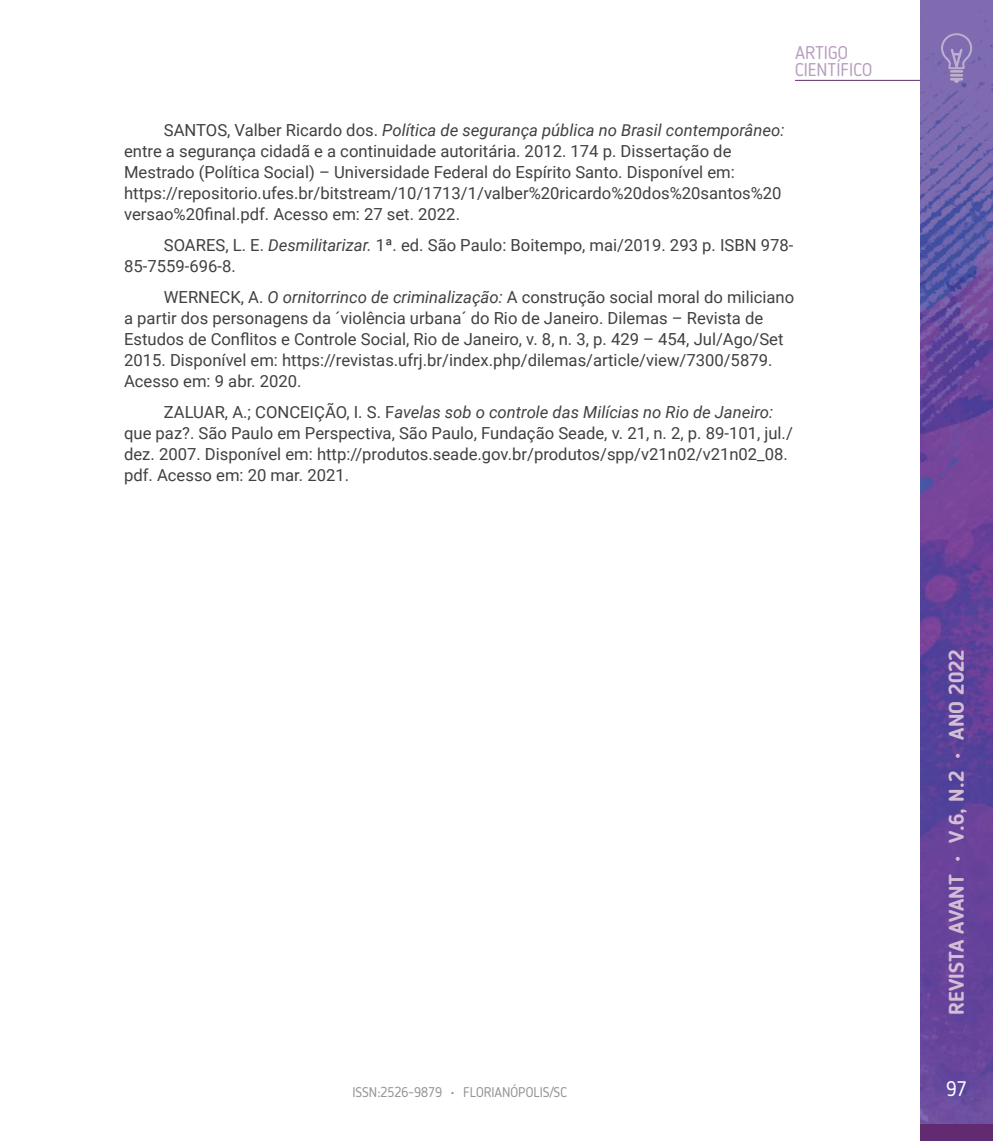
<style>
.page{position:relative;width:993px;height:1141px;background:#fff}
.page>*{position:absolute;margin:0;border:0;box-sizing:border-box;transform-origin:0 0}
.t1{font:700 21px "Blogger Sans";color:#d4bed6}
.t2{font:21px "Blogger Sans";color:#fff}
.t3{font:18.38px/17.5px "Blogger Sans";color:#b79fbe}
.t4{font:16.62px/21px "Roboto";color:#414042}
.t5{font:14px "Blogger Sans";color:#939598}
.s1{font-style:italic}
.s2{color:#9e81a5}
</style>
<div class="page">
<hr style="left:794px;top:80px;width:125px;height:1px;background:#622a70">
<div style="left:919px;top:1033px;width:73px;height:108px;background:#622a70"></div>
<img style="left:919px;top:0;width:73px;height:1124px">
<svg style="left:940px;top:33px;width:31px;height:50px;background:#8e7cb7"></svg>
<p class="t3" style="left:794px;top:43px;width:79px">ARTIGO<br>CIENTÍFICO</p>
<p class="t4" style="left:124px;top:119px;width:661px;text-indent:40px">SANTOS, Valber Ricardo dos. <span class="s1">Política de segurança pública no Brasil contemporâneo: </span>entre a segurança cidadã e a continuidade autoritária. 2012. 174 p. Dissertação de Mestrado (Política Social) – Universidade Federal do Espírito Santo. Disponível em: https://repositorio.ufes.br/bitstream/10/1713/1/valber%20ricardo%20dos%20santos%20 versao%20final.pdf. Acesso em: 27 set. 2022.</p>
<p class="t4" style="left:124px;top:234px;width:670px;text-indent:40px">SOARES, L. E. <span class="s1">Desmilitarizar.</span> 1ª. ed. São Paulo: Boitempo, mai/2019. 293 p. ISBN 978-<br>85-7559-696-8.</p>
<p class="t4" style="left:124px;top:286px;width:671px;text-indent:40px">WERNECK, A. <span class="s1">O ornitorrinco de criminalização:</span> A construção social moral do miliciano a partir dos personagens da ´violência urbana´ do Rio de Janeiro. Dilemas – Revista de Estudos de Conflitos e Controle Social, Rio de Janeiro, v. 8, n. 3, p. 429 – 454, Jul/Ago/Set 2015. Disponível em: https://revistas.ufrj.br/index.php/dilemas/article/view/7300/5879.<br>Acesso em: 9 abr. 2020.</p>
<p class="t4" style="left:124px;top:401px;width:670px;text-indent:40px">ZALUAR, A.; CONCEIÇÃO, I. S. F<span class="s1">avelas sob o controle das Milícias no Rio de Janeiro: </span>que paz?. São Paulo em Perspectiva, São Paulo, Fundação Seade, v. 21, n. 2, p. 89-101, jul./ dez. 2007. Disponível em: http://produtos.seade.gov.br/produtos/spp/v21n02/v21n02_08. pdf. Acesso em: 20 mar. 2021.</p>
<p class="t1" style="left:943px;top:1015px;width:367px;rotate:-90deg">REVISTA AVANT • V.6, N.2 • ANO 2022</p>
<p class="t5" style="left:352px;top:1084px;width:216px">ISSN:2526-9879 <span class="s2">•</span> FLORIANÓPOLIS/SC</p>
<p class="t2" style="left:945px;top:1076px;width:22px">97</p>
</div>
